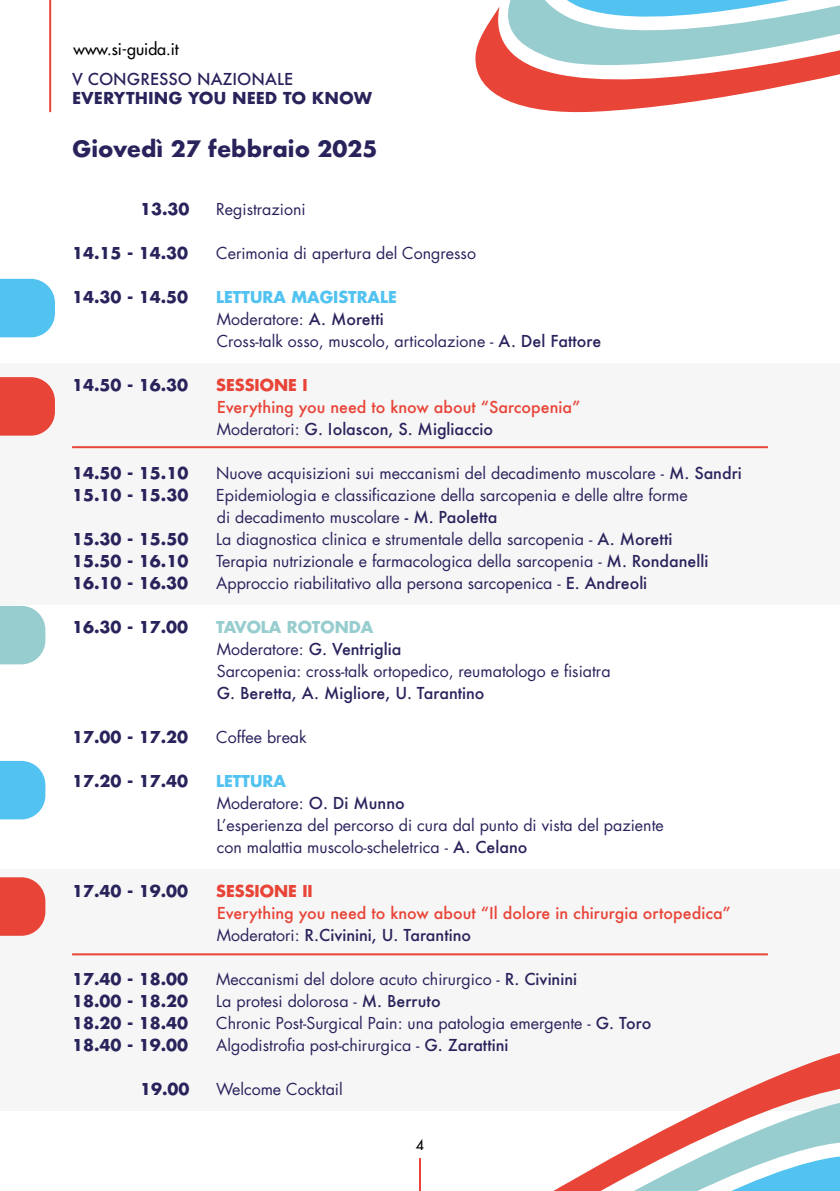
<style>
.page{position:relative;width:840px;height:1191px;background:#fff}
.page>*{position:absolute;margin:0;border:0;box-sizing:border-box;transform-origin:0 0}
.t1{font:700 22px "Futura";color:#29235c}
.t2{font:16px/22px "Futura LT";color:#29235c}
.t3{font:700 16px "Futura LT";color:#29235c}
.t4{font:500 16px/22px "Futura";color:#e84437}
.t5{font:500 16px "Futura";color:#29235c}
.t6{font:700 16px "Futura";color:#29235c}
.t7{font:700 16px "Futura LT";color:#e84437}
.t8{font:16px "Futura LT";color:#000}
.t9{font:700 16px "Futura LT";color:#98cdcf}
.t10{font:500 14px "Futura Std";color:#000}
.s1{font-weight:700;color:#52c3f1}
.s2{font-family:"Futura";font-weight:500}
.s3{font-family:"Futura LT";font-weight:400;color:#29235c}
.s4{color:#29235c}
.s5{font-family:"Futura LT";font-weight:400}
</style>
<div class="page">
<div style="left:0;top:363px;width:839px;height:242px;background:#f6f6f6"></div>
<div style="left:0;top:868px;width:839px;height:242px;background:#f6f6f6"></div>
<svg style="left:475px;top:47px;width:328px;height:66px;fill:#e84437"></svg>
<svg style="left:477px;top:0;width:362px;height:82px"></svg>
<hr style="left:49px;top:0;width:2px;height:112px;background:#e84437">
<svg style="left:0;top:279px;width:55px;height:58px;background:#5fc7f2"></svg>
<svg style="left:0;top:377px;width:55px;height:58px;background:#e95145"></svg>
<svg style="left:0;top:877px;width:45px;height:58px;background:#e95347"></svg>
<svg style="left:0;top:761px;width:45px;height:58px;background:#60c8f2"></svg>
<svg style="left:0;top:606px;width:45px;height:58px;background:#a0d1d3"></svg>
<hr style="left:72px;top:446px;width:695px;height:2px;background:#e84437">
<hr style="left:72px;top:953px;width:695px;height:2px;background:#e84437">
<svg style="left:739px;top:1053px;width:100px;height:40px;fill:#e84437"></svg>
<svg style="left:626px;top:1093px;width:213px;height:57px"></svg>
<svg style="left:419px;top:1150px;width:420px;height:41px"></svg>
<p class="t8" style="left:73px;top:38px;width:107px">www.si-guida.it</p>
<p class="t5" style="left:72px;top:68px;width:222px">V CONGRESSO NAZIONALE</p>
<p class="t6" style="left:72px;top:87px;width:301px">EVERYTHING YOU NEED TO KNOW</p>
<h1 class="t1" style="left:72px;top:133px;width:307px">Giovedì 27 febbraio 2025</h1>
<p class="t3" style="left:140px;top:198px;width:51px">13.30</p>
<p class="t2" style="left:216px;top:198px;width:91px">Registrazioni</p>
<p class="t3" style="left:72px;top:242px;width:118px">14.15 - 14.30</p>
<p class="t2" style="left:216px;top:242px;width:261px">Cerimonia di apertura del Congresso</p>
<p class="t3" style="left:72px;top:286px;width:118px">14.30 - 14.50</p>
<p class="t2" style="left:216px;top:286px;width:386px"><span class="s1">LETTURA MAGISTRALE<br></span>Moderatore: <span class="s2">A. Moretti<br></span>Cross-talk osso, muscolo, articolazione - <span class="s2">A. Del Fattore</span></p>
<p class="t3" style="left:72px;top:374px;width:118px">14.50 - 16.30</p>
<p class="t7" style="left:216px;top:374px;width:93px">SESSIONE I</p>
<p class="t4" style="left:217px;top:395px;width:365px">Everything you need to know about “Sarcopenia”<br><span class="s3">Moderatori:</span> <span class="s4">G. Iolascon, S. Migliaccio</span></p>
<p class="t3" style="left:72px;top:462px;width:118px">14.50 - 15.10</p>
<p class="t2" style="left:216px;top:462px;width:527px">Nuove acquisizioni sui meccanismi del decadimento muscolare - <span class="s2">M. Sandri</span></p>
<p class="t3" style="left:72px;top:484px;width:118px">15.10 - 15.30</p>
<p class="t2" style="left:216px;top:484px;width:473px">Epidemiologia e classificazione della sarcopenia e delle altre forme di decadimento muscolare <span class="s2">- M. Paoletta</span></p>
<p class="t3" style="left:72px;top:528px;width:118px">15.30 - 15.50</p>
<p class="t2" style="left:216px;top:528px;width:457px">La diagnostica clinica e strumentale della sarcopenia - <span class="s2">A. Moretti</span></p>
<p class="t3" style="left:72px;top:550px;width:118px">15.50 - 16.10</p>
<p class="t2" style="left:216px;top:550px;width:493px">Terapia nutrizionale e farmacologica della sarcopenia - <span class="s2">M. Rondanelli</span></p>
<p class="t3" style="left:72px;top:572px;width:118px">16.10 - 16.30</p>
<p class="t2" style="left:216px;top:572px;width:432px">Approccio riabilitativo alla persona sarcopenica - <span class="s2">E. Andreoli</span></p>
<p class="t3" style="left:72px;top:616px;width:118px">16.30 - 17.00</p>
<p class="t9" style="left:216px;top:616px;width:158px">TAVOLA ROTONDA</p>
<p class="t5" style="left:217px;top:638px;width:186px"><span class="s5">Moderatore:</span> G. Ventriglia</p>
<p class="t2" style="left:217px;top:660px;width:395px">Sarcopenia: cross-talk ortopedico, reumatologo e fisiatra</p>
<p class="t5" style="left:217px;top:682px;width:269px">G. Beretta, A. Migliore, U. Tarantino</p>
<p class="t3" style="left:72px;top:726px;width:118px">17.00 - 17.20</p>
<p class="t2" style="left:216px;top:726px;width:92px">Coffee break</p>
<p class="t3" style="left:72px;top:770px;width:118px">17.20 - 17.40</p>
<p class="t2" style="left:216px;top:770px;width:449px"><span class="s1">LETTURA<br></span>Moderatore: <span class="s2">O. Di Munno<br></span>L’esperienza del percorso di cura dal punto di vista del paziente con malattia muscolo-scheletrica - <span class="s2">A. Celano</span></p>
<p class="t3" style="left:72px;top:880px;width:118px">17.40 - 19.00</p>
<p class="t7" style="left:216px;top:880px;width:98px">SESSIONE II</p>
<p class="t4" style="left:217px;top:901px;width:515px">Everything you need to know about “Il dolore in chirurgia ortopedica”<br><span class="s3">Moderatori:</span> <span class="s4">R.Civinini, U. Tarantino</span></p>
<p class="t3" style="left:72px;top:968px;width:118px">17.40 - 18.00</p>
<p class="t2" style="left:216px;top:968px;width:362px">Meccanismi del dolore acuto chirurgico - <span class="s2">R. Civinini</span></p>
<p class="t3" style="left:72px;top:990px;width:118px">18.00 - 18.20</p>
<p class="t2" style="left:216px;top:990px;width:226px">La protesi dolorosa - <span class="s2">M. Berruto</span></p>
<p class="t3" style="left:72px;top:1012px;width:118px">18.20 - 18.40</p>
<p class="t2" style="left:216px;top:1012px;width:436px">Chronic Post-Surgical Pain: una patologia emergente - <span class="s2">G. Toro</span></p>
<p class="t3" style="left:72px;top:1034px;width:118px">18.40 - 19.00</p>
<p class="t2" style="left:216px;top:1034px;width:293px">Algodistrofia post-chirurgica - <span class="s2">G. Zarattini</span></p>
<p class="t3" style="left:140px;top:1078px;width:51px">19.00</p>
<p class="t2" style="left:216px;top:1078px;width:128px">Welcome Cocktail</p>
<p class="t10" style="left:415px;top:1135px;width:10px">4</p>
</div>
